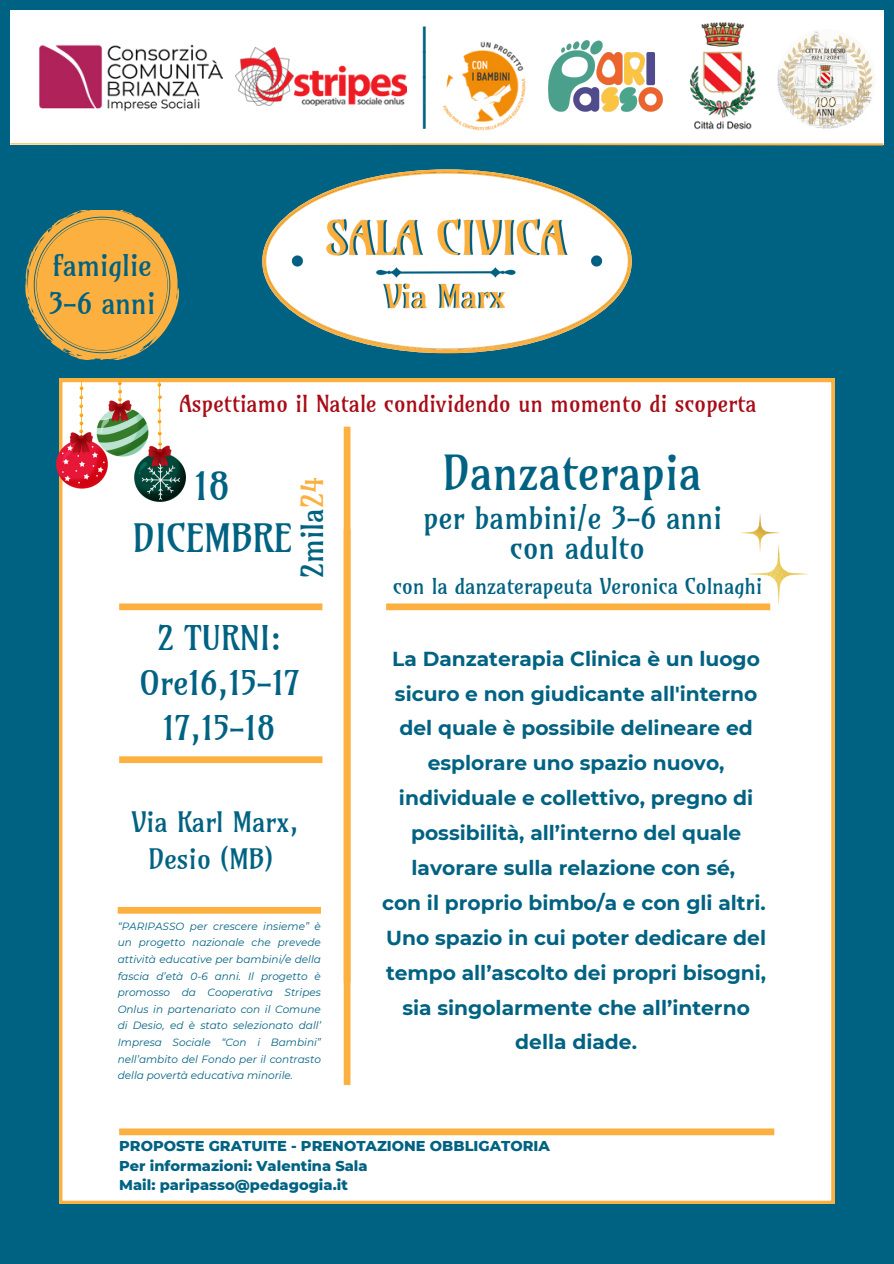
<style>
.page{position:relative;width:894px;height:1264px;background:#fff}
.page>*{position:absolute;margin:0;border:0;box-sizing:border-box;transform-origin:0 0}
.t1{font:46.35px "Amarante";color:#006282}
.t2{font:42.9px "Amarante";color:#006282}
.t3{font:37.5px/51.8px "Amarante";color:#006282;text-align:center}
.t4{font:32.7px/45px "Amarante";color:#006282;text-align:center}
.t5{font:29.7px/30.3px "Amarante";color:#006282;text-align:center}
.t6{font:29.25px "Amarante";color:#006282}
.t7{font:28.65px/38.8px "Amarante";color:#006282}
.t8{font:27px/37.2px "Amarante";color:#006282;text-align:center}
.t9{font:22.5px "Amarante";color:#a70d18}
.t10{font:21px "Amarante";color:#006282}
.t11{font:700 20.25px/34.8px "Montserrat";color:#006282;text-align:center}
.t12{font:800 14.55px "Montserrat";color:#006282}
.t13{font:italic 10.5px/16.6px "Montserrat";color:#006282;text-align:justify}
.s1{color:#fcb040}
</style>
<div class="page">
<div style="left:0;top:0;width:893px;height:1263px;background:#006282"></div>
<div style="left:10px;top:10px;width:873px;height:134px;background:#fff"></div>
<svg style="left:10px;top:143px;width:873px;height:2px;background:#fcc16a"></svg>
<img style="left:262px;top:169px;width:370px;height:185px">
<img style="left:689px;top:22px;width:67px;height:107px">
<img style="left:40px;top:44px;width:182px;height:68px">
<img style="left:235px;top:47px;width:171px;height:59px">
<div style="left:59px;top:379px;width:775px;height:824px;background:#fff"></div>
<img style="left:442px;top:41px;width:84px;height:90px">
<div style="left:118px;top:906px;width:203px;height:7px;background:#fcb040"></div>
<div style="left:119px;top:603px;width:203px;height:7px;background:#fcb040"></div>
<div style="left:386px;top:603px;width:384px;height:7px;background:#fcb040"></div>
<div style="left:119px;top:1128px;width:655px;height:7px;background:#fcb040"></div>
<div style="left:343px;top:529px;width:7px;height:556px;background:#fcb040"></div>
<img style="left:548px;top:40px;width:115px;height:72px">
<div style="left:119px;top:756px;width:203px;height:7px;background:#fcb040"></div>
<svg style="left:25px;top:211px;width:153px;height:148px"></svg>
<img style="left:777px;top:31px;width:96px;height:98px">
<div style="left:343px;top:426px;width:7px;height:556px;background:#fcb040"></div>
<img style="left:56px;top:379px;width:129px;height:122px">
<img style="left:740px;top:513px;width:68px;height:90px">
<h5 class="t2" style="left:470px;top:27px;width:104px;rotate:90deg">____</h5>
<p class="t7" style="left:49px;top:246px;width:108px">famiglie<br>3-6 anni</p>
<p class="t9" style="left:179px;top:390px;width:579px">Aspettiamo il Natale condividendo un momento di scoperta</p>
<p class="t3" style="left:133px;top:460px;width:160px">18<br>DICEMBRE</p>
<p class="t6" style="left:294px;top:577px;width:102px;rotate:-90deg">2mila<span class="s1">24</span></p>
<h4 class="t4" style="left:139px;top:615px;width:162px">2 TURNI:<br>Ore16,15-17<br>17,15-18</h4>
<h4 class="t8" style="left:132px;top:803px;width:169px">Via Karl Marx,<br>Desio (MB)</h4>
<h3 class="t13" style="left:118px;top:917px;width:205px">“PARIPASSO per crescere insieme” è un progetto nazionale che prevede attività educative per bambini/e della fascia d’età 0-6 anni. Il progetto è promosso da Cooperativa Stripes Onlus in partenariato con il Comune di Desio, ed è stato selezionato dall’ Impresa Sociale “Con i Bambini” nell’ambito del Fondo per il contrasto della povertà educativa minorile.</h3>
<h2 class="t1" style="left:443px;top:444px;width:260px">Danzaterapia</h2>
<h6 class="t5" style="left:423px;top:503px;width:300px">per bambini/e 3-6 anni con adulto</h6>
<h5 class="t10" style="left:393px;top:573px;width:371px">con la danzaterapeuta Veronica Colnaghi</h5>
<h3 class="t11" style="left:382px;top:641px;width:385px">La Danzaterapia Clinica è un luogo sicuro e non giudicante all'interno del quale è possibile delineare ed esplorare uno spazio nuovo, individuale e collettivo, pregno di possibilità, all’interno del quale lavorare sulla relazione con sé,<br>con il proprio bimbo/a e con gli altri.<br>Uno spazio in cui poter dedicare del tempo all’ascolto dei propri bisogni, sia singolarmente che all’interno della diade.</h3>
<h4 class="t12" style="left:119px;top:1137px;width:432px">PROPOSTE GRATUITE - PRENOTAZIONE OBBLIGATORIA</h4>
<p class="t12" style="left:119px;top:1156px;width:250px">Per informazioni: Valentina Sala</p>
<h1 class="t12" style="left:119px;top:1176px;width:230px">Mail: paripasso@pedagogia.it</h1>
</div>
